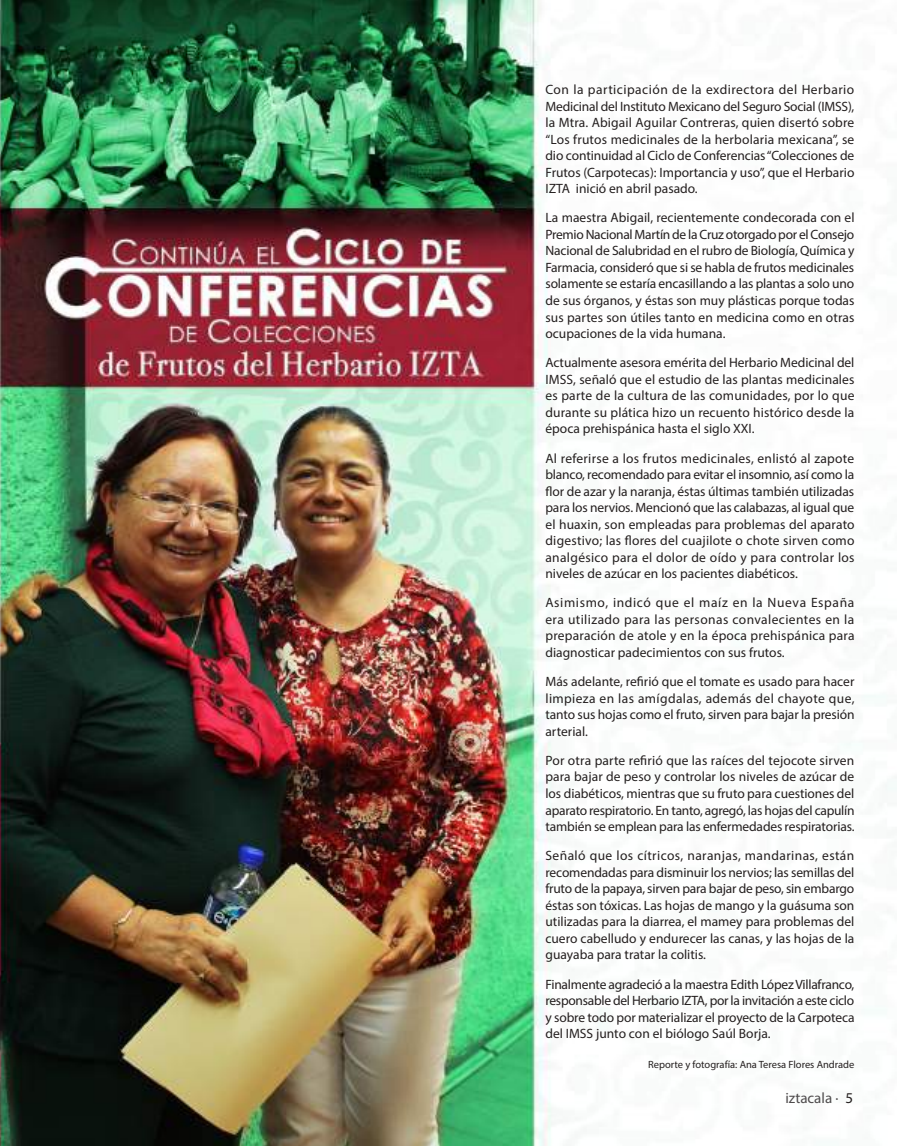
<style>
.page{position:relative;width:897px;height:1146px;background:#fff}
.page>*{position:absolute;margin:0;border:0;box-sizing:border-box;transform-origin:0 0}
.t1{font:15px "Myriad Pro";color:#4e4b4c}
.t2{font:13.5px/16.5px "Myriad Pro";color:#241f1f;text-align:justify}
.t3{font:10.5px "Myriad Pro";color:#241f1f}
.s1{color:#241f1f}
</style>
<div class="page">
<img style="left:0;top:0;width:897px;height:1145px">
<p class="t2" style="left:545px;top:81px;width:310px">Con la participación de la exdirectora del Herbario Medicinal del Instituto Mexicano del Seguro Social (IMSS), la Mtra. Abigail Aguilar Contreras, quien disertó sobre “Los frutos medicinales de la herbolaria mexicana”, se dio continuidad al Ciclo de Conferencias “Colecciones de Frutos (Carpotecas): Importancia y uso”, que el Herbario IZTA inició en abril pasado.</p>
<p class="t2" style="left:545px;top:209px;width:311px">La maestra Abigail, recientemente condecorada con el Premio Nacional Martín de la Cruz otorgado por el Consejo Nacional de Salubridad en el rubro de Biología, Química y Farmacia, consideró que si se habla de frutos medicinales solamente se estaría encasillando a las plantas a solo uno de sus órganos, y éstas son muy plásticas porque todas sus partes son útiles tanto en medicina como en otras ocupaciones de la vida humana.</p>
<p class="t2" style="left:545px;top:354px;width:310px">Actualmente asesora emérita del Herbario Medicinal del IMSS, señaló que el estudio de las plantas medicinales es parte de la cultura de las comunidades, por lo que durante su plática hizo un recuento histórico desde la época prehispánica hasta el siglo XXI.</p>
<p class="t2" style="left:545px;top:449px;width:311px">Al referirse a los frutos medicinales, enlistó al zapote blanco, recomendado para evitar el insomnio, así como la flor de azar y la naranja, éstas últimas también utilizadas para los nervios. Mencionó que las calabazas, al igual que el huaxin, son empleadas para problemas del aparato digestivo; las flores del cuajilote o chote sirven como analgésico para el dolor de oído y para controlar los niveles de azúcar en los pacientes diabéticos.</p>
<p class="t2" style="left:545px;top:594px;width:311px">Asimismo, indicó que el maíz en la Nueva España era utilizado para las personas convalecientes en la preparación de atole y en la época prehispánica para diagnosticar padecimientos con sus frutos.</p>
<p class="t2" style="left:545px;top:673px;width:311px">Más adelante, refirió que el tomate es usado para hacer limpieza en las amígdalas, además del chayote que, tanto sus hojas como el fruto, sirven para bajar la presión arterial.</p>
<p class="t2" style="left:545px;top:752px;width:311px">Por otra parte refirió que las raíces del tejocote sirven para bajar de peso y controlar los niveles de azúcar de los diabéticos, mientras que su fruto para cuestiones del aparato respiratorio. En tanto, agregó, las hojas del capulín también se emplean para las enfermedades respiratorias.</p>
<p class="t2" style="left:545px;top:847px;width:310px">Señaló que los cítricos, naranjas, mandarinas, están recomendadas para disminuir los nervios; las semillas del fruto de la papaya, sirven para bajar de peso, sin embargo éstas son tóxicas. Las hojas de mango y la guásuma son utilizadas para la diarrea, el mamey para problemas del cuero cabelludo y endurecer las canas, y las hojas de la guayaba para tratar la colitis.</p>
<p class="t2" style="left:545px;top:975px;width:311px">Finalmente agradeció a la maestra Edith López Villafranco, responsable del Herbario IZTA, por la invitación a este ciclo y sobre todo por materializar el proyecto de la Carpoteca del IMSS junto con el biólogo Saúl Borja.</p>
<p class="t3" style="left:648px;top:1057px;width:208px">Reporte y fotografía: Ana Teresa Flores Andrade</p>
<p class="t1" style="left:785px;top:1089px;width:69px">iztacala · <span class="s1">5</span></p>
</div>
